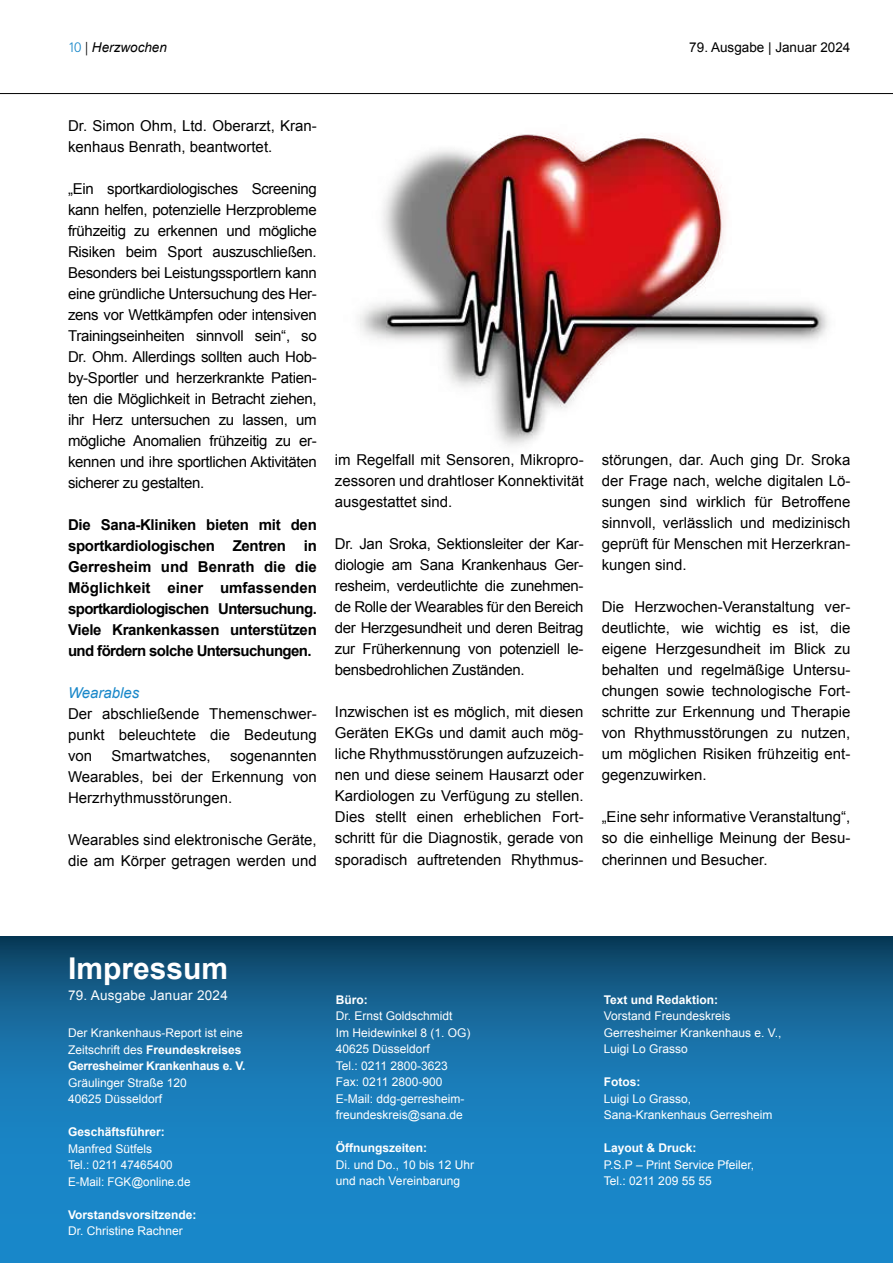
<style>
.page{position:relative;width:893px;height:1263px;background:#fff}
.page>*{position:absolute;margin:0;border:0;box-sizing:border-box;transform-origin:0 0}
.t1{font:700 30px "Arial";color:#fff}
.t2{font:15px/21px "Arial";color:#000;text-align:justify}
.t3{font:700 15px/21px "Arial";letter-spacing:-.04em;color:#000;text-align:justify}
.t4{font:italic 15px "Arial";color:#1887c9}
.t5{font:13.5px "Arial";color:#000}
.t6{font:13.5px "Arial";letter-spacing:.02em;color:#fff}
.t7{font:italic 13.5px "Arial";color:#000}
.t8{font:12px/16.5px "Arial";color:#fff}
.t9{font:700 12px "Arial";color:#fff}
.s1{font-family:"Frutiger BQ";font-weight:300;font-style:normal;color:#1887c9}
.s2{font-family:"Frutiger BQ";font-weight:300;font-style:normal}
.s3{font-weight:700}
</style>
<div class="page">
<svg style="left:0;top:936px;width:893px;height:327px;background:#1774ad"></svg>
<hr style="left:0;top:93px;width:893px;height:1px;background:#000">
<img style="left:359px;top:134px;width:470px;height:312px">
<p class="t7" style="left:68px;top:39px;width:100px"><span class="s1">10</span> <span class="s2">|</span> Herzwochen</p>
<p class="t5" style="left:689px;top:39px;width:163px">79. Ausgabe | Januar 2024</p>
<p class="t2" style="left:68px;top:115px;width:250px">Dr. Simon Ohm, Ltd. Oberarzt, Kran&shy;kenhaus Benrath, beantwortet.</p>
<p class="t2" style="left:68px;top:178px;width:250px">„Ein sportkardiologisches Screening kann helfen, potenzielle Herzprobleme frühzeitig zu erkennen und mögliche Risiken beim Sport auszuschließen.<br>Besonders bei Leistungssportlern kann eine gründliche Untersuchung des Her&shy;zens vor Wettkämpfen oder intensiven Trainingseinheiten sinnvoll sein“, so Dr. Ohm. Allerdings sollten auch Hob&shy;by-Sportler und herzerkrankte Patien&shy;ten die Möglichkeit in Betracht ziehen, ihr Herz untersuchen zu lassen, um mögliche Anomalien frühzeitig zu er&shy;kennen und ihre sportlichen Aktivitäten sicherer zu gestalten.</p>
<p class="t3" style="left:68px;top:514px;width:250px">Die Sana-Kliniken bieten mit den sportkardiologischen Zentren in Gerresheim und Benrath die die Möglichkeit einer umfassenden sportkardiologischen Untersuchung.<br>Viele Krankenkassen unterstützen und fördern solche Untersuchungen.</p>
<p class="t4" style="left:68px;top:683px;width:73px">Wearables</p>
<p class="t2" style="left:68px;top:703px;width:250px">Der abschließende Themenschwer&shy;punkt beleuchtete die Bedeutung von</p>
<p class="t2" style="left:112px;top:745px;width:101px">Smartwatches,</p>
<p class="t2" style="left:68px;top:745px;width:250px;text-indent:162px">sogenannten Wearables, bei der Erkennung von Herzrhythmusstörungen.</p>
<p class="t2" style="left:68px;top:829px;width:250px">Wearables sind elektronische Geräte, die am Körper getragen werden und</p>
<p class="t2" style="left:335px;top:450px;width:250px">im Regelfall mit Sensoren, Mikropro&shy;zessoren und drahtloser Konnektivität ausgestattet sind.</p>
<p class="t2" style="left:335px;top:534px;width:250px">Dr. Jan Sroka, Sektionsleiter der Kar&shy;diologie am Sana Krankenhaus Ger&shy;resheim, verdeutlichte die zunehmen&shy;de Rolle der Wearables für den Bereich der Herzgesundheit und deren Beitrag zur Früherkennung von potenziell le&shy;bensbedrohlichen Zuständen.</p>
<p class="t2" style="left:335px;top:702px;width:250px">Inzwischen ist es möglich, mit diesen Geräten EKGs und damit auch mög&shy;liche Rhythmusstörungen aufzuzeich&shy;nen und diese seinem Hausarzt oder Kardiologen zu Verfügung zu stellen.<br>Dies stellt einen erheblichen Fort&shy;schritt für die Diagnostik, gerade von sporadisch auftretenden Rhythmus-</p>
<p class="t2" style="left:602px;top:450px;width:250px">störungen, dar. Auch ging Dr. Sroka der Frage nach, welche digitalen Lö&shy;sungen sind wirklich für Betroffene sinnvoll, verlässlich und medizinisch geprüft für Menschen mit Herzerkran&shy;kungen sind.</p>
<p class="t2" style="left:602px;top:597px;width:250px">Die Herzwochen-Veranstaltung ver&shy;deutlichte, wie wichtig es ist, die eigene Herzgesundheit im Blick zu behalten und regelmäßige Untersu&shy;chungen sowie technologische Fort&shy;schritte zur Erkennung und Therapie von Rhythmusstörungen zu nutzen, um möglichen Risiken frühzeitig ent&shy;gegenzuwirken.</p>
<p class="t2" style="left:602px;top:807px;width:250px">„Eine sehr informative Veranstaltung“, so die einhellige Meinung der Besu&shy;cherinnen und Besucher.</p>
<h1 class="t1" style="left:68px;top:948px;width:162px">Impressum</h1>
<p class="t6" style="left:68px;top:986px;width:161px">79. Ausgabe Januar 2024</p>
<p class="t8" style="left:68px;top:1025px;width:179px">Der Krankenhaus-Report ist eine<br>Zeitschrift des <span class="s3">Freundeskreises<br>Gerresheimer Krankenhaus e. V.</span></p>
<p class="t8" style="left:68px;top:1074px;width:120px">Gräulinger Straße 120<br>40625 Düsseldorf</p>
<p class="t9" style="left:68px;top:1124px;width:98px">Geschäftsführer:</p>
<p class="t8" style="left:68px;top:1140px;width:124px">Manfred Sütfels<br>Tel.: 0211 47465400<br>E-Mail: FGK@online.de</p>
<p class="t9" style="left:68px;top:1206px;width:130px">Vorstandsvorsitzende:</p>
<p class="t8" style="left:68px;top:1223px;width:116px">Dr. Christine Rachner</p>
<p class="t9" style="left:336px;top:992px;width:33px">Büro:</p>
<p class="t8" style="left:336px;top:1008px;width:136px">Dr. Ernst Goldschmidt<br>Im Heidewinkel 8 (1. OG)<br>40625 Düsseldorf<br>Tel.: 0211 2800-3623<br>Fax: 0211 2800-900<br>E-Mail: ddg-gerresheim&shy;freundeskreis@sana.de</p>
<p class="t9" style="left:336px;top:1140px;width:93px">Öffnungszeiten:</p>
<p class="t8" style="left:336px;top:1156px;width:140px">Di. und Do., 10 bis 12 Uhr und nach Vereinbarung</p>
<p class="t9" style="left:604px;top:992px;width:116px">Text und Redaktion:</p>
<p class="t8" style="left:604px;top:1008px;width:179px">Vorstand Freundeskreis<br>Gerresheimer Krankenhaus e. V.,<br>Luigi Lo Grasso</p>
<p class="t9" style="left:604px;top:1074px;width:38px">Fotos:</p>
<p class="t8" style="left:604px;top:1090px;width:170px">Luigi Lo Grasso,<br>Sana-Krankenhaus Gerresheim</p>
<p class="t9" style="left:604px;top:1140px;width:94px">Layout &amp; Druck:</p>
<p class="t8" style="left:604px;top:1156px;width:152px">P.S.P – Print Service Pfeiler,<br>Tel.: 0211 209 55 55</p>
</div>
